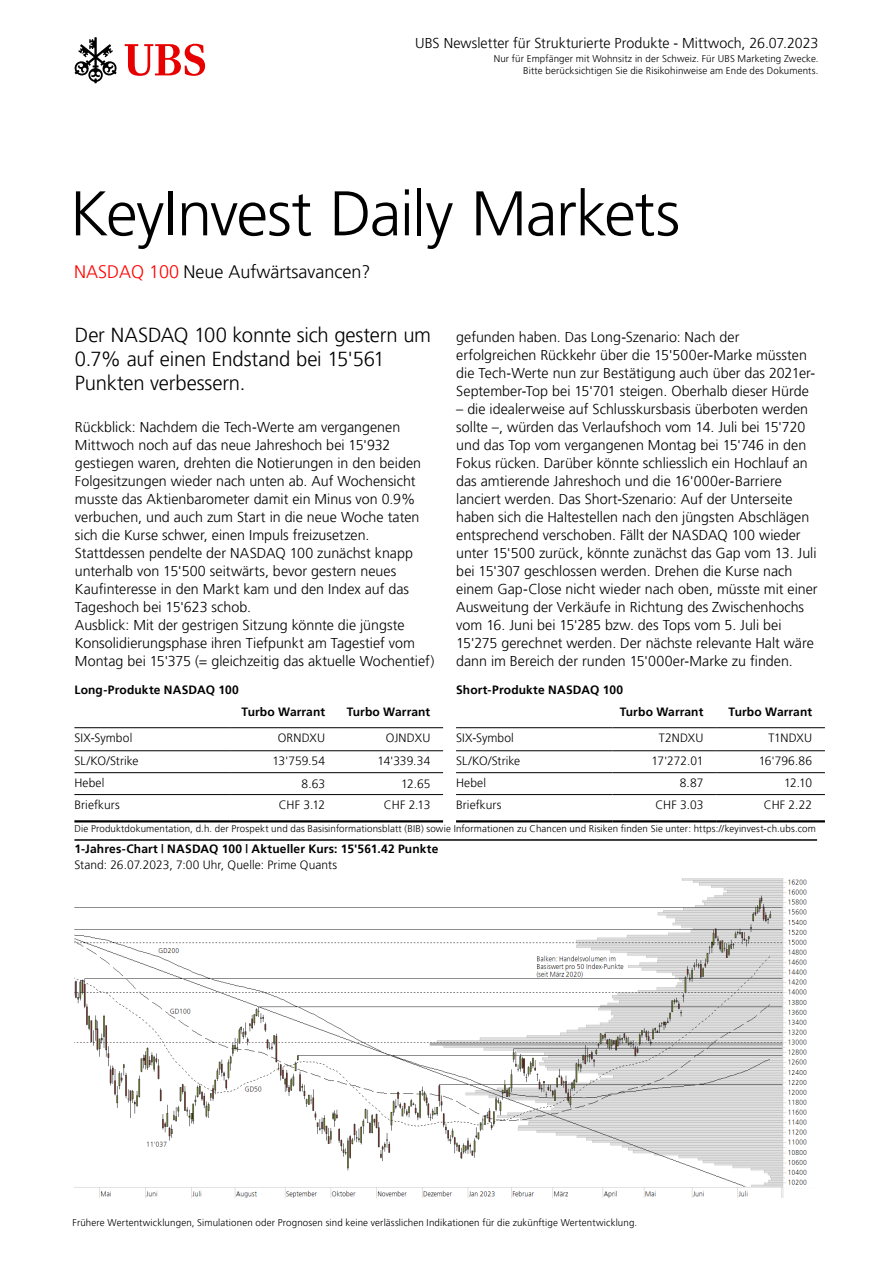
<style>
.page{position:relative;width:893px;height:1263px;background:#fff}
.page>*{position:absolute;margin:0;border:0;box-sizing:border-box;transform-origin:0 0}
.t1{font:300 63px "Frutiger 45";letter-spacing:-.02em;color:#000}
.t2{font:300 20.25px/24px "Frutiger 45";letter-spacing:-.01em;color:#000}
.t3{font:300 18px "Frutiger 45";color:#000}
.t4{font:300 14.25px/18px "Frutiger 45";color:#000}
.t5{font:300 12px "Frutiger 45";letter-spacing:.005em;color:#000}
.t6{font:300 12px "Frutiger 45";letter-spacing:.01em;color:#000}
.t7{font:300 9.75px/12px "Frutiger 45";letter-spacing:.015em;color:#000;text-align:right}
.s1{color:#f00}
</style>
<div class="page">
<svg style="left:125px;top:44px;width:80px;height:32px"></svg>
<svg style="left:74px;top:37px;width:43px;height:46px"></svg>
<img style="left:74px;top:878px;width:733px;height:319px">
<hr style="left:716px;top:750px;width:109px;height:1px;background:#000">
<hr style="left:456px;top:727px;width:156px;height:1px;background:#000">
<hr style="left:612px;top:727px;width:104px;height:1px;background:#000">
<hr style="left:716px;top:727px;width:109px;height:1px;background:#000">
<hr style="left:456px;top:750px;width:156px;height:1px;background:#000">
<hr style="left:612px;top:750px;width:104px;height:1px;background:#000">
<hr style="left:456px;top:772px;width:156px;height:1px;background:#000">
<hr style="left:612px;top:772px;width:104px;height:1px;background:#000">
<hr style="left:716px;top:772px;width:109px;height:1px;background:#000">
<hr style="left:456px;top:794px;width:156px;height:1px;background:#000">
<hr style="left:612px;top:794px;width:104px;height:1px;background:#000">
<hr style="left:716px;top:794px;width:109px;height:1px;background:#000">
<hr style="left:456px;top:820px;width:156px;height:2px;background:#000">
<hr style="left:612px;top:820px;width:104px;height:2px;background:#000">
<hr style="left:716px;top:820px;width:109px;height:2px;background:#000">
<hr style="left:74px;top:839px;width:743px;height:2px;background:#000">
<hr style="left:74px;top:727px;width:157px;height:1px;background:#000">
<hr style="left:231px;top:727px;width:107px;height:1px;background:#000">
<hr style="left:338px;top:727px;width:105px;height:1px;background:#000">
<hr style="left:74px;top:750px;width:157px;height:1px;background:#000">
<hr style="left:231px;top:750px;width:107px;height:1px;background:#000">
<hr style="left:338px;top:750px;width:105px;height:1px;background:#000">
<hr style="left:74px;top:772px;width:157px;height:1px;background:#000">
<hr style="left:231px;top:772px;width:107px;height:1px;background:#000">
<hr style="left:338px;top:772px;width:105px;height:1px;background:#000">
<hr style="left:74px;top:794px;width:157px;height:1px;background:#000">
<hr style="left:231px;top:794px;width:107px;height:1px;background:#000">
<hr style="left:338px;top:794px;width:105px;height:1px;background:#000">
<hr style="left:74px;top:820px;width:157px;height:2px;background:#000">
<hr style="left:231px;top:820px;width:107px;height:2px;background:#000">
<hr style="left:338px;top:820px;width:105px;height:2px;background:#000">
<p class="t4" style="left:415px;top:34px;width:405px">UBS Newsletter für Strukturierte Produkte - Mittwoch, 26.07.2023</p>
<p class="t7" style="left:494px;top:53px;width:326px">Nur für Empfänger mit Wohnsitz in der Schweiz. Für UBS Marketing Zwecke.<br>Bitte berücksichtigen Sie die Risikohinweise am Ende des Dokuments.</p>
<h1 class="t1" style="left:70px;top:177px;width:612px">KeyInvest Daily Markets</h1>
<p class="t3" style="left:74px;top:261px;width:298px"><span class="s1">NASDAQ 100</span> Neue Aufwärtsavancen?</p>
<h2 class="t2" style="left:75px;top:323px;width:358px">Der NASDAQ 100 konnte sich gestern um<br>0.7% auf einen Endstand bei 15'561<br>Punkten verbessern.</h2>
<p class="t4" style="left:75px;top:418px;width:361px">Rückblick: Nachdem die Tech-Werte am vergangenen Mittwoch noch auf das neue Jahreshoch bei 15'932 gestiegen waren, drehten die Notierungen in den beiden Folgesitzungen wieder nach unten ab. Auf Wochensicht musste das Aktienbarometer damit ein Minus von 0.9% verbuchen, und auch zum Start in die neue Woche taten sich die Kurse schwer, einen Impuls freizusetzen.<br>Stattdessen pendelte der NASDAQ 100 zunächst knapp unterhalb von 15'500 seitwärts, bevor gestern neues Kaufinteresse in den Markt kam und den Index auf das Tageshoch bei 15'623 schob.<br>Ausblick: Mit der gestrigen Sitzung könnte die jüngste Konsolidierungsphase ihren Tiefpunkt am Tagestief vom Montag bei 15'375 (= gleichzeitig das aktuelle Wochentief)</p>
<p class="t4" style="left:456px;top:328px;width:360px">gefunden haben. Das Long-Szenario: Nach der erfolgreichen Rückkehr über die 15'500er-Marke müssten die Tech-Werte nun zur Bestätigung auch über das 2021er-September-Top bei 15'701 steigen. Oberhalb dieser Hürde</p>
<p class="t4" style="left:456px;top:400px;width:363px">– die idealerweise auf Schlusskursbasis überboten werden sollte –, würden das Verlaufshoch vom 14. Juli bei 15'720 und das Top vom vergangenen Montag bei 15'746 in den Fokus rücken. Darüber könnte schliesslich ein Hochlauf an das amtierende Jahreshoch und die 16'000er-Barriere lanciert werden. Das Short-Szenario: Auf der Unterseite haben sich die Haltestellen nach den jüngsten Abschlägen entsprechend verschoben. Fällt der NASDAQ 100 wieder unter 15'500 zurück, könnte zunächst das Gap vom 13. Juli bei 15'307 geschlossen werden. Drehen die Kurse nach einem Gap-Close nicht wieder nach oben, müsste mit einer Ausweitung der Verkäufe in Richtung des Zwischenhochs vom 16. Juni bei 15'285 bzw. des Tops vom 5. Juli bei 15'275 gerechnet werden. Der nächste relevante Halt wäre dann im Bereich der runden 15'000er-Marke zu finden.</p>
<p class="t6" style="left:74px;top:682px;width:166px">Long-Produkte NASDAQ 100</p>
<p class="t6" style="left:456px;top:682px;width:169px">Short-Produkte NASDAQ 100</p>
<p class="t6" style="left:242px;top:705px;width:85px">Turbo Warrant</p>
<p class="t6" style="left:347px;top:705px;width:85px">Turbo Warrant</p>
<p class="t5" style="left:74px;top:731px;width:59px">SIX-Symbol</p>
<p class="t5" style="left:278px;top:731px;width:49px">ORNDXU</p>
<p class="t5" style="left:386px;top:731px;width:46px">OJNDXU</p>
<p class="t5" style="left:74px;top:754px;width:66px">SL/KO/Strike</p>
<p class="t5" style="left:273px;top:754px;width:54px">13'759.54</p>
<p class="t5" style="left:378px;top:754px;width:54px">14'339.34</p>
<p class="t5" style="left:74px;top:776px;width:32px">Hebel</p>
<p class="t5" style="left:302px;top:777px;width:25px">8.63</p>
<p class="t5" style="left:401px;top:777px;width:31px">12.65</p>
<p class="t5" style="left:74px;top:798px;width:47px">Briefkurs</p>
<p class="t5" style="left:279px;top:798px;width:48px">CHF 3.12</p>
<p class="t5" style="left:384px;top:798px;width:48px">CHF 2.13</p>
<p class="t6" style="left:620px;top:705px;width:85px">Turbo Warrant</p>
<p class="t6" style="left:729px;top:705px;width:85px">Turbo Warrant</p>
<p class="t5" style="left:456px;top:731px;width:59px">SIX-Symbol</p>
<p class="t5" style="left:659px;top:731px;width:46px">T2NDXU</p>
<p class="t5" style="left:768px;top:731px;width:45px">T1NDXU</p>
<p class="t5" style="left:456px;top:754px;width:66px">SL/KO/Strike</p>
<p class="t5" style="left:651px;top:754px;width:54px">17'272.01</p>
<p class="t5" style="left:759px;top:754px;width:55px">16'796.86</p>
<p class="t5" style="left:456px;top:776px;width:32px">Hebel</p>
<p class="t5" style="left:680px;top:776px;width:25px">8.87</p>
<p class="t5" style="left:784px;top:776px;width:29px">12.10</p>
<p class="t5" style="left:456px;top:798px;width:47px">Briefkurs</p>
<p class="t5" style="left:655px;top:798px;width:49px">CHF 3.03</p>
<p class="t5" style="left:764px;top:798px;width:50px">CHF 2.22</p>
<p class="t7" style="left:74px;top:822px;width:743px">Die Produktdokumentation, d.h. der Prospekt und das Basisinformationsblatt (BIB) sowie Informationen zu Chancen und Risiken finden Sie unter: https://keyinvest-ch.ubs.com</p>
<p class="t6" style="left:74px;top:842px;width:365px">1-Jahres-Chart | NASDAQ 100 | Aktueller Kurs: 15'561.42 Punkte</p>
<p class="t5" style="left:74px;top:858px;width:264px">Stand: 26.07.2023, 7:00 Uhr, Quelle: Prime Quants</p>
<p class="t7" style="left:73px;top:1216px;width:566px">Frühere Wertentwicklungen, Simulationen oder Prognosen sind keine verlässlichen Indikationen für die zukünftige Wertentwicklung.</p>
</div>
